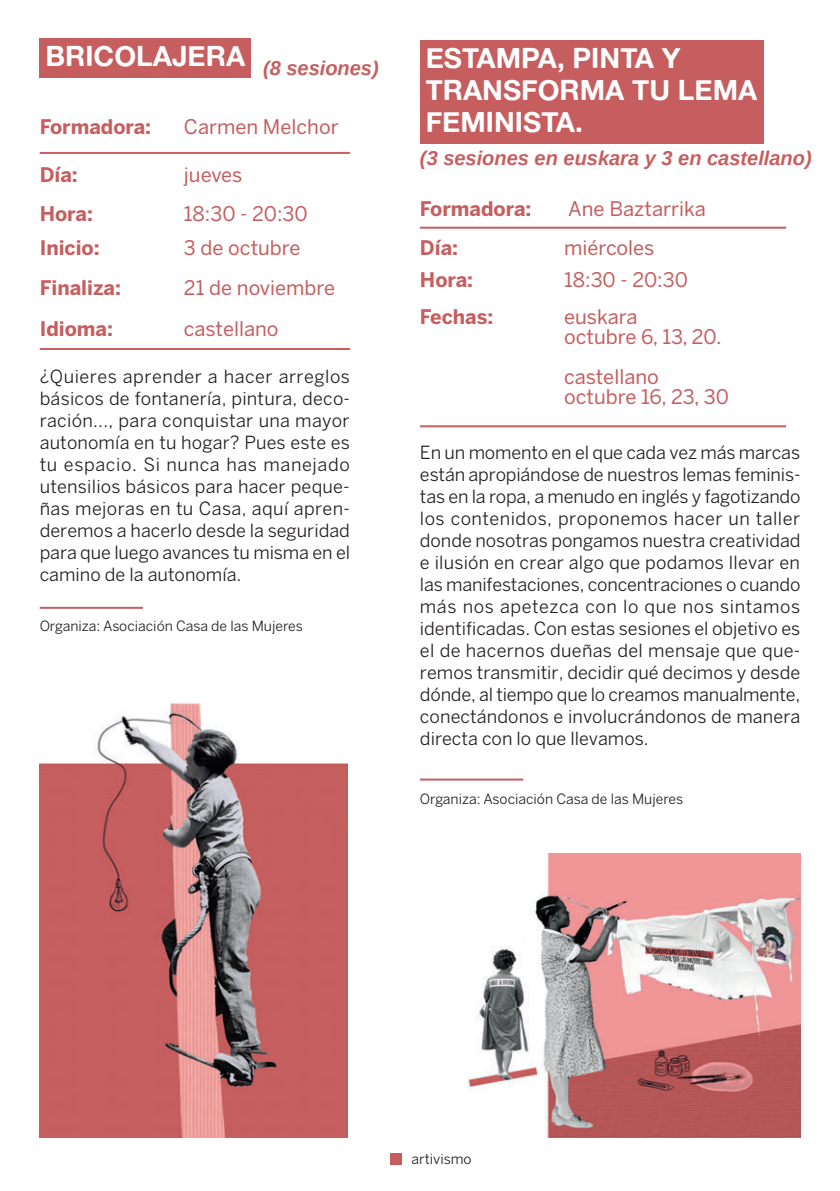
<style>
.page{position:relative;width:840px;height:1191px;background:#fff}
.page>*{position:absolute;margin:0;border:0;box-sizing:border-box;transform-origin:0 0}
.t1{font:28px/32px "Alte Haas Grotesk Bold";color:#fff}
.t2{font:20px/20px "Benton Sans";color:#c65e5f}
.t3{font:700 20px "Benton Sans";color:#c65e5f}
.t4{font:italic 700 20px "Liberation Sans";color:#c65e5f}
.t5{font:18px/22px "Benton Sans";color:#231f20;text-align:justify}
.t6{font:14px "Benton Sans";color:#231f20}
</style>
<div class="page">
<div style="left:40px;top:39px;width:211px;height:39px;background:#c65e5f"></div>
<hr style="left:40px;top:152px;width:310px;height:2px;background:#c65e5f">
<hr style="left:40px;top:348px;width:310px;height:2px;background:#c65e5f">
<div style="left:420px;top:41px;width:342px;height:103px;background:#c65e5f"></div>
<hr style="left:420px;top:227px;width:365px;height:2px;background:#c65e5f">
<hr style="left:420px;top:425px;width:365px;height:2px;background:#c65e5f">
<hr style="left:40px;top:607px;width:103px;height:2px;background:#c65e5f">
<hr style="left:420px;top:778px;width:103px;height:2px;background:#c65e5f">
<img style="left:40px;top:701px;width:308px;height:436px">
<img style="left:468px;top:853px;width:331px;height:284px">
<div style="left:390px;top:1153px;width:11px;height:11px;background:#c65e5f"></div>
<h1 class="t1" style="left:45px;top:39px;width:201px">BRICOLAJERA</h1>
<p class="t4" style="left:263px;top:55px;width:117px">(8 sesiones)</p>
<p class="t3" style="left:40px;top:114px;width:113px">Formadora:</p>
<p class="t2" style="left:184px;top:116px;width:156px">Carmen Melchor</p>
<p class="t3" style="left:40px;top:163px;width:40px">Día:</p>
<p class="t2" style="left:184px;top:164px;width:60px">jueves</p>
<p class="t3" style="left:40px;top:202px;width:55px">Hora:</p>
<p class="t2" style="left:184px;top:204px;width:125px">18:30 - 20:30</p>
<p class="t3" style="left:40px;top:236px;width:61px">Inicio:</p>
<p class="t2" style="left:184px;top:238px;width:118px">3 de octubre</p>
<p class="t3" style="left:40px;top:275px;width:83px">Finaliza:</p>
<p class="t2" style="left:184px;top:277px;width:153px">21 de noviembre</p>
<p class="t3" style="left:40px;top:317px;width:75px">Idioma:</p>
<p class="t2" style="left:184px;top:318px;width:96px">castellano</p>
<p class="t5" style="left:40px;top:365px;width:312px">¿Quieres aprender a hacer arreglos básicos de fontanería, pintura, deco&shy;ración..., para conquistar una mayor autonomía en tu hogar? Pues este es tu espacio. Si nunca has manejado utensilios básicos para hacer peque&shy;ñas mejoras en tu Casa, aquí apren&shy;deremos a hacerlo desde la seguridad para que luego avances tu misma en el camino de la autonomía.</p>
<p class="t6" style="left:40px;top:618px;width:264px">Organiza: Asociación Casa de las Mujeres</p>
<h1 class="t1" style="left:425px;top:41px;width:333px">ESTAMPA, PINTA Y<br>TRANSFORMA TU LEMA<br>FEMINISTA.</h1>
<p class="t4" style="left:420px;top:144px;width:393px">(3 sesiones en euskara y 3 en castellano)</p>
<p class="t3" style="left:420px;top:197px;width:113px">Formadora:</p>
<p class="t2" style="left:568px;top:198px;width:139px">Ane Baztarrika</p>
<p class="t3" style="left:420px;top:236px;width:40px">Día:</p>
<p class="t2" style="left:564px;top:238px;width:92px">miércoles</p>
<p class="t3" style="left:420px;top:268px;width:55px">Hora:</p>
<p class="t2" style="left:564px;top:270px;width:125px">18:30 - 20:30</p>
<p class="t3" style="left:420px;top:305px;width:75px">Fechas:</p>
<p class="t2" style="left:564px;top:306px;width:159px">euskara<br>octubre 6, 13, 20.</p>
<p class="t2" style="left:564px;top:366px;width:166px">castellano octubre 16, 23, 30</p>
<p class="t5" style="left:420px;top:441px;width:382px">En un momento en el que cada vez más marcas están apropiándose de nuestros lemas feminis&shy;tas en la ropa, a menudo en inglés y fagotizando los contenidos, proponemos hacer un taller donde nosotras pongamos nuestra creatividad e ilusión en crear algo que podamos llevar en las manifestaciones, concentraciones o cuando más nos apetezca con lo que nos sintamos identificadas. Con estas sesiones el objetivo es el de hacernos dueñas del mensaje que que&shy;remos transmitir, decidir qué decimos y desde dónde, al tiempo que lo creamos manualmente, conectándonos e involucrándonos de manera directa con lo que llevamos.</p>
<p class="t6" style="left:420px;top:791px;width:264px">Organiza: Asociación Casa de las Mujeres</p>
<p class="t6" style="left:411px;top:1150px;width:62px">artivismo</p>
</div>
